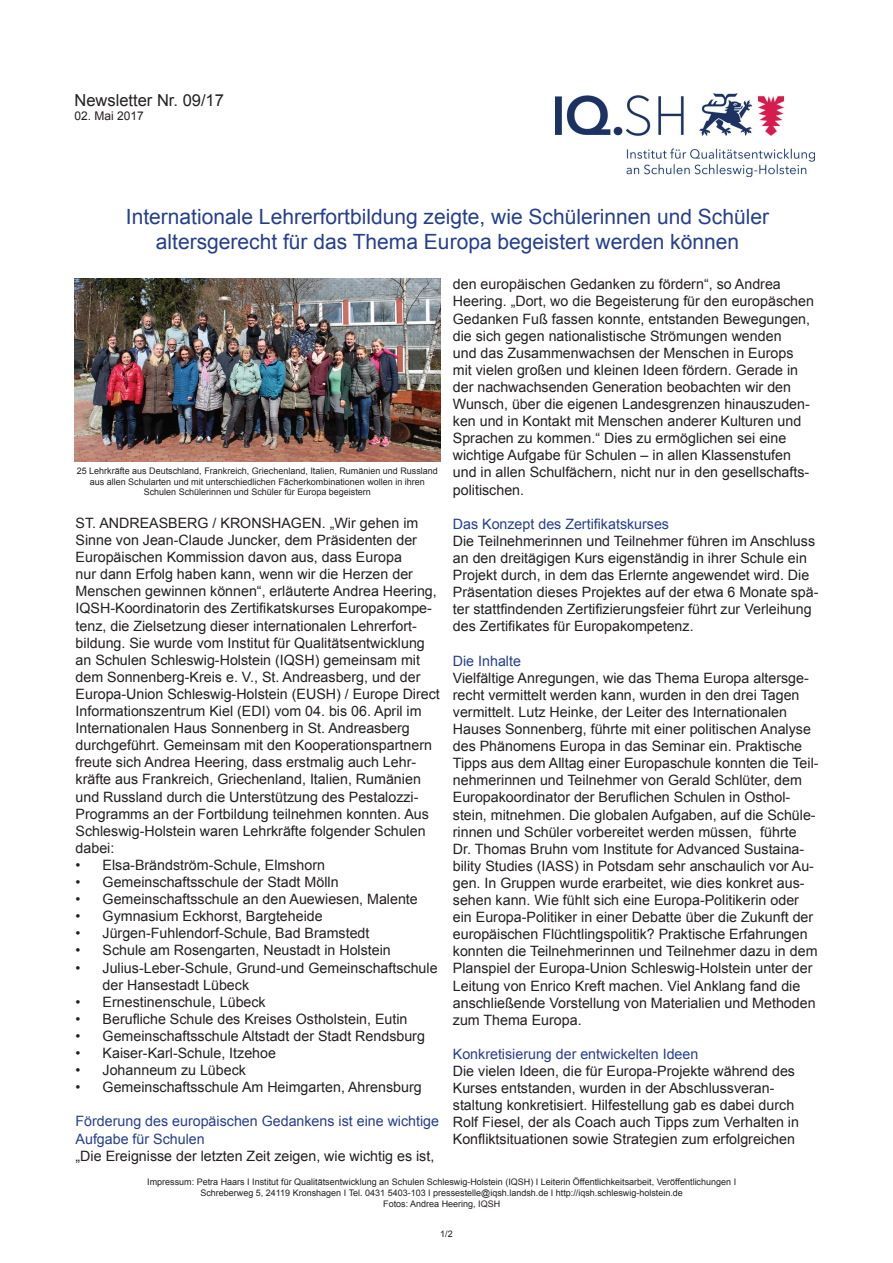
<style>
.page{position:relative;width:893px;height:1263px;background:#fff}
.page>*{position:absolute;margin:0;border:0;box-sizing:border-box;transform-origin:0 0}
.t1{font:21px/25.2px "Arial";color:#253f8e;text-align:center}
.t2{font:16.5px "Arial";color:#231f20}
.t3{font:14.25px/17.1px "Arial";color:#231f20}
.t4{font:14.25px/17.1px "Arial";color:#253f8e}
.t5{font:12px "Arial";color:#231f20}
.t6{font:9px/10.8px "Arial";color:#231f20;text-align:center}
</style>
<div class="page">
<img style="left:555px;top:93px;width:260px;height:83px">
<img style="left:75px;top:279px;width:365px;height:183px">
<p class="t2" style="left:75px;top:89px;width:151px">Newsletter Nr. 09/17</p>
<p class="t5" style="left:75px;top:108px;width:71px">02. Mai 2017</p>
<h1 class="t1" style="left:126px;top:204px;width:645px">Internationale Lehrerfortbildung zeigte, wie Schülerinnen und Schüler altersgerecht für das Thema Europa begeistert werden können</h1>
<p class="t6" style="left:77px;top:465px;width:363px">25 Lehrkräfte aus Deutschland, Frankreich, Griechenland, Italien, Rumänien und Russland aus allen Schularten und mit unterschiedlichen Fächerkombinationen wollen in ihren<br>Schulen Schülerinnen und Schüler für Europa begeistern</p>
<p class="t3" style="left:76px;top:514px;width:366px">ST. ANDREASBERG / KRONSHAGEN. „Wir gehen im Sinne von Jean-Claude Juncker, dem Präsidenten der Europäischen Kommission davon aus, dass Europa<br>nur dann Erfolg haben kann, wenn wir die Herzen der Menschen gewinnen können“, erläuterte Andrea Heering, IQSH-Koordinatorin des Zertifikatskurses Europakompe&shy;tenz, die Zielsetzung dieser internationalen Lehrerfort&shy;bildung. Sie wurde vom Institut für Qualitätsentwicklung an Schulen Schleswig-Holstein (IQSH) gemeinsam mit dem Sonnenberg-Kreis e. V., St. Andreasberg, und der Europa-Union Schleswig-Holstein (EUSH) / Europe Direct Informationszentrum Kiel (EDI) vom 04. bis 06. April im Internationalen Haus Sonnenberg in St. Andreasberg durchgeführt. Gemeinsam mit den Kooperationspartnern freute sich Andrea Heering, dass erstmalig auch Lehr&shy;kräfte aus Frankreich, Griechenland, Italien, Rumänien und Russland durch die Unterstützung des Pestalozzi-Programms an der Fortbildung teilnehmen konnten. Aus Schleswig-Holstein waren Lehrkräfte folgender Schulen dabei:</p>
<p class="t3" style="left:76px;top:856px;width:251px">• Elsa-Brändström-Schule, Elmshorn</p>
<p class="t3" style="left:76px;top:874px;width:265px">• Gemeinschaftsschule der Stadt Mölln</p>
<p class="t3" style="left:76px;top:891px;width:344px">• Gemeinschaftsschule an den Auewiesen, Malente</p>
<p class="t3" style="left:76px;top:908px;width:249px">• Gymnasium Eckhorst, Bargteheide</p>
<p class="t3" style="left:76px;top:925px;width:295px">• Jürgen-Fuhlendorf-Schule, Bad Bramstedt</p>
<p class="t3" style="left:76px;top:942px;width:317px">• Schule am Rosengarten, Neustadt in Holstein</p>
<p class="t3" style="left:103px;top:959px;width:337px;text-indent:-27px">• Julius-Leber-Schule, Grund-und Gemeinschaftschule der Hansestadt Lübeck</p>
<p class="t3" style="left:76px;top:993px;width:192px">• Ernestinenschule, Lübeck</p>
<p class="t3" style="left:76px;top:1010px;width:333px">• Berufliche Schule des Kreises Ostholstein, Eutin</p>
<p class="t3" style="left:76px;top:1027px;width:351px">• Gemeinschaftsschule Altstadt der Stadt Rendsburg</p>
<p class="t3" style="left:76px;top:1045px;width:202px">• Kaiser-Karl-Schule, Itzehoe</p>
<p class="t3" style="left:76px;top:1062px;width:172px">• Johanneum zu Lübeck</p>
<p class="t3" style="left:76px;top:1079px;width:348px">• Gemeinschaftsschule Am Heimgarten, Ahrensburg</p>
<p class="t4" style="left:76px;top:1113px;width:365px">Förderung des europäischen Gedankens ist eine wichtige<br>Aufgabe für Schulen</p>
<p class="t3" style="left:76px;top:1147px;width:360px">„Die Ereignisse der letzten Zeit zeigen, wie wichtig es ist,</p>
<p class="t3" style="left:453px;top:276px;width:363px">den europäischen Gedanken zu fördern“, so Andrea Heering. „Dort, wo die Begeisterung für den europäschen Gedanken Fuß fassen konnte, entstanden Bewegungen, die sich gegen nationalistische Strömungen wenden<br>und das Zusammenwachsen der Menschen in Europs mit vielen großen und kleinen Ideen fördern. Gerade in der nachwachsenden Generation beobachten wir den Wunsch, über die eigenen Landesgrenzen hinauszuden&shy;ken und in Kontakt mit Menschen anderer Kulturen und Sprachen zu kommen.“ Dies zu ermöglichen sei eine wichtige Aufgabe für Schulen – in allen Klassenstufen und in allen Schulfächern, nicht nur in den gesellschafts&shy;politischen.</p>
<p class="t4" style="left:453px;top:515px;width:218px">Das Konzept des Zertifikatskurses</p>
<p class="t3" style="left:453px;top:532px;width:367px">Die Teilnehmerinnen und Teilnehmer führen im Anschluss an den dreitägigen Kurs eigenständig in ihrer Schule ein Projekt durch, in dem das Erlernte angewendet wird. Die Präsentation dieses Projektes auf der etwa 6 Monate spä&shy;ter stattfindenden Zertifizierungsfeier führt zur Verleihung des Zertifikates für Europakompetenz.</p>
<p class="t4" style="left:453px;top:652px;width:70px">Die Inhalte</p>
<p class="t3" style="left:453px;top:669px;width:367px">Vielfältige Anregungen, wie das Thema Europa altersge&shy;recht vermittelt werden kann, wurden in den drei Tagen vermittelt. Lutz Heinke, der Leiter des Internationalen Hauses Sonnenberg, führte mit einer politischen Analyse des Phänomens Europa in das Seminar ein. Praktische Tipps aus dem Alltag einer Europaschule konnten die Teil&shy;nehmerinnen und Teilnehmer von Gerald Schlüter, dem Europakoordinator der Beruflichen Schulen in Osthol&shy;stein, mitnehmen. Die globalen Aufgaben, auf die Schüle&shy;rinnen und Schüler vorbereitet werden müssen, führte<br>Dr. Thomas Bruhn vom Institute for Advanced Sustaina&shy;bility Studies (IASS) in Potsdam sehr anschaulich vor Au&shy;gen. In Gruppen wurde erarbeitet, wie dies konkret aus&shy;sehen kann. Wie fühlt sich eine Europa-Politikerin oder ein Europa-Politiker in einer Debatte über die Zukunft der europäischen Flüchtlingspolitik? Praktische Erfahrungen konnten die Teilnehmerinnen und Teilnehmer dazu in dem Planspiel der Europa-Union Schleswig-Holstein unter der Leitung von Enrico Kreft machen. Viel Anklang fand die anschließende Vorstellung von Materialien und Methoden zum Thema Europa.</p>
<p class="t4" style="left:453px;top:1045px;width:247px">Konkretisierung der entwickelten Ideen</p>
<p class="t3" style="left:453px;top:1063px;width:348px">Die vielen Ideen, die für Europa-Projekte während des Kurses entstanden, wurden in der Abschlussveran&shy;staltung konkretisiert. Hilfestellung gab es dabei durch Rolf Fiesel, der als Coach auch Tipps zum Verhalten in Konfliktsituationen sowie Strategien zum erfolgreichen</p>
<p class="t6" style="left:147px;top:1176px;width:590px">Impressum: Petra Haars I Institut für Qualitätsentwicklung an Schulen Schleswig-Holstein (IQSH) I Leiterin Öffentlichkeitsarbeit, Veröffentlichungen I<br>Schreberweg 5, 24119 Kronshagen I Tel. 0431 5403-103 I pressestelle@iqsh.landsh.de I http://iqsh.schleswig-holstein.de<br>Fotos: Andrea Heering, IQSH</p>
<p class="t6" style="left:440px;top:1228px;width:14px">1/2</p>
</div>
